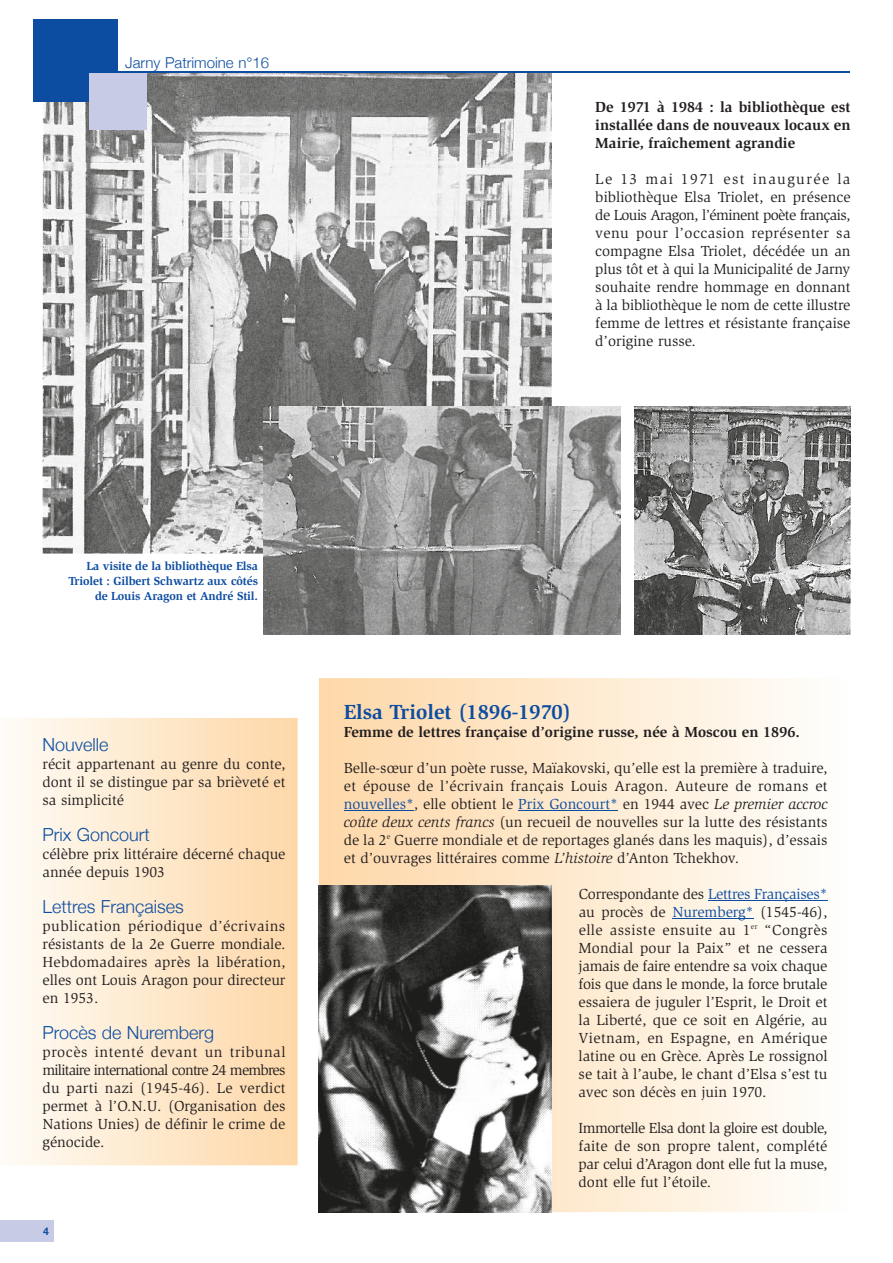
<style>
.page{position:relative;width:893px;height:1263px;background:#fff}
.page>*{position:absolute;margin:0;border:0;box-sizing:border-box;transform-origin:0 0}
.t1{font:700 21px "Slimbach";color:#0d4da1}
.t2{font:300 18px "Helvetica Neue";color:#0d4da1}
.t3{font:15px/18px "Slimbach";color:#231f20;text-align:justify}
.t4{font:700 15px/18px "Slimbach";color:#231f20;text-align:justify}
.t5{font:300 15px "Helvetica Neue";color:#0d4da1}
.t6{font:700 12px/15px "Slimbach";letter-spacing:-.01em;color:#0d4da1;text-align:right}
.t7{font:700 10.5px "Helvetica Neue";color:#0d4da1}
.s1{color:#0d4da1}
.s2{font-style:italic}
</style>
<div class="page">
<svg style="left:319px;top:678px;width:509px;height:534px"></svg>
<img style="left:43px;top:72px;width:407px;height:374px">
<img style="left:450px;top:72px;width:102px;height:335px">
<img style="left:43px;top:446px;width:220px;height:107px">
<div style="left:33px;top:19px;width:84px;height:82px;background:#0d4da1"></div>
<div style="left:89px;top:73px;width:58px;height:57px;background:#c7cbe6"></div>
<div style="left:0;top:1220px;width:54px;height:22px;background:#c7cbe6"></div>
<hr style="left:88px;top:71px;width:762px;height:1px;background:#0d4da1">
<hr style="left:344px;top:810px;width:70px;height:1px;background:#0d4da1">
<hr style="left:518px;top:810px;width:100px;height:1px;background:#0d4da1">
<hr style="left:708px;top:900px;width:119px;height:1px;background:#0d4da1">
<hr style="left:672px;top:918px;width:81px;height:1px;background:#0d4da1">
<div style="left:0;top:718px;width:298px;height:447px;background:linear-gradient(to right,#fefcf6,#fed7a8)"></div>
<img style="left:263px;top:407px;width:357px;height:228px">
<img style="left:635px;top:407px;width:215px;height:228px">
<img style="left:319px;top:886px;width:233px;height:326px">
<p class="t5" style="left:125px;top:50px;width:145px">Jarny Patrimoine n°16</p>
<p class="t4" style="left:595px;top:98px;width:257px">De 1971 à 1984 : la bibliothèque est installée dans de nouveaux locaux en Mairie, fraîchement agrandie</p>
<p class="t3" style="left:595px;top:170px;width:257px">Le 13 mai 1971 est inaugurée la bibliothèque Elsa Triolet, en présence de Louis Aragon, l’éminent poète français, venu pour l’occasion représenter sa compagne Elsa Triolet, décédée un an plus tôt et à qui la Municipalité de Jarny souhaite rendre hommage en donnant à la bibliothèque le nom de cette illustre femme de lettres et résistante française d’origine russe.</p>
<p class="t6" style="left:68px;top:558px;width:191px">La visite de la bibliothèque Elsa<br>Triolet : Gilbert Schwartz aux côtés de Louis Aragon et André Stil.</p>
<p class="t2" style="left:43px;top:730px;width:68px">Nouvelle</p>
<p class="t3" style="left:43px;top:755px;width:244px">récit appartenant au genre du conte, dont il se distingue par sa brièveté et sa simplicité</p>
<p class="t2" style="left:43px;top:820px;width:109px">Prix Goncourt</p>
<p class="t3" style="left:43px;top:845px;width:244px">célèbre prix littéraire décerné chaque année depuis 1903</p>
<p class="t2" style="left:43px;top:892px;width:143px">Lettres Françaises</p>
<p class="t3" style="left:43px;top:917px;width:245px">publication périodique d’écrivains résistants de la 2e Guerre mondiale.<br>Hebdomadaires après la libération, elles ont Louis Aragon pour directeur en 1953.</p>
<p class="t2" style="left:43px;top:1018px;width:173px">Procès de Nuremberg</p>
<p class="t3" style="left:43px;top:1043px;width:245px">procès intenté devant un tribunal militaire international contre 24 membres du parti nazi (1945-46). Le verdict permet à l’O.N.U. (Organisation des Nations Unies) de définir le crime de génocide.</p>
<p class="t7" style="left:43px;top:1223px;width:7px">4</p>
<h1 class="t1" style="left:344px;top:699px;width:229px">Elsa Triolet (1896-1970)</h1>
<p class="t4" style="left:344px;top:722px;width:458px">Femme de lettres française d’origine russe, née à Moscou en 1896.</p>
<p class="t3" style="left:344px;top:759px;width:485px">Belle-sœur d’un poète russe, Maïakovski, qu’elle est la première à traduire, et épouse de l’écrivain français Louis Aragon. Auteure de romans et <span class="s1">nouvelles*</span>, elle obtient le <span class="s1">Prix Goncourt*</span> en 1944 avec <span class="s2">Le premier accroc coûte deux cents francs</span> (un recueil de nouvelles sur la lutte des résistants de la 2<sup>e</sup> Guerre mondiale et de reportages glanés dans les maquis), d’essais et d’ouvrages littéraires comme <span class="s2">L’histoire</span> d’Anton Tchekhov.</p>
<p class="t3" style="left:579px;top:885px;width:250px">Correspondante des <span class="s1">Lettres Françaises* </span>au procès de <span class="s1">Nuremberg*</span> (1545-46), elle assiste ensuite au 1<sup>er</sup> “Congrès Mondial pour la Paix” et ne cessera jamais de faire entendre sa voix chaque fois que dans le monde, la force brutale essaiera de juguler l’Esprit, le Droit et la Liberté, que ce soit en Algérie, au Vietnam, en Espagne, en Amérique latine ou en Grèce. Après Le rossignol se tait à l’aube, le chant d’Elsa s’est tu avec son décès en juin 1970.</p>
<p class="t3" style="left:579px;top:1119px;width:250px">Immortelle Elsa dont la gloire est double, faite de son propre talent, complété par celui d’Aragon dont elle fut la muse, dont elle fut l’étoile.</p>
</div>
